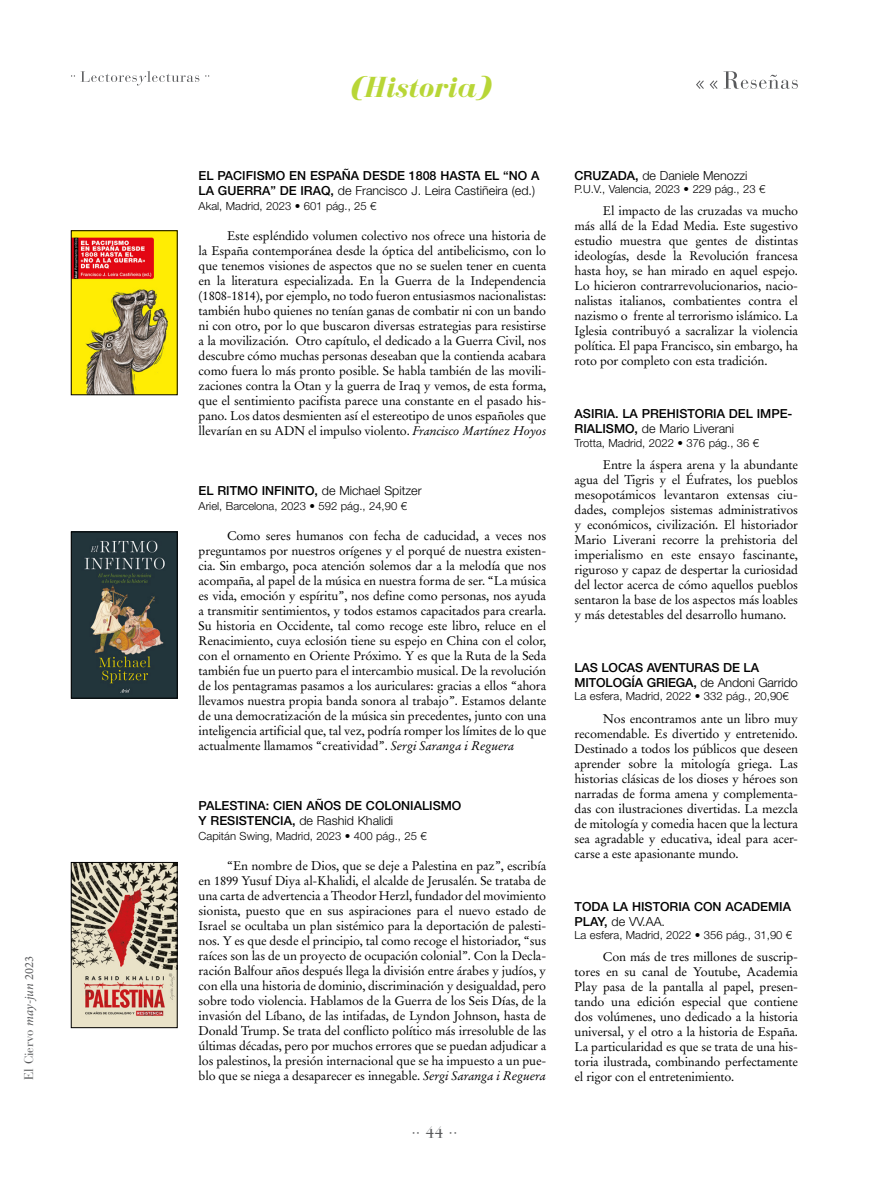
<style>
.page{position:relative;width:869px;height:1180px;background:#fff}
.page>*{position:absolute;margin:0;border:0;box-sizing:border-box;transform-origin:0 0}
.t1{font:italic 700 30px "Bodoni FLF";color:#b8d637}
.t2{font:16.25px "Bauer Bodoni LT";color:#58595b}
.t3{font:12.5px/15px "Stempel Garamond LT Std";letter-spacing:-.015em;color:#000;text-align:justify}
.t4{font:500 12.5px/15px "Helvetica Neue LT Std";color:#000}
.t5{font:300 12.5px "Helvetica Neue LT Std";color:#000}
.t6{font:12.5px "Bauer Bodoni LT";color:#58595b}
.t7{font:300 11.25px "Helvetica Neue LT Std";color:#000}
.s1{font-family:"Minion Pro";font-style:italic}
.s2{font-family:"Minion Pro"}
.s3{font-weight:300}
.s4{font-style:italic}
.s5{font-weight:500}
</style>
<div class="page">
<svg style="left:723px;top:71px;width:74px;height:18px"></svg>
<svg style="left:709px;top:80px;width:8px;height:9px"></svg>
<svg style="left:696px;top:80px;width:7px;height:9px"></svg>
<svg style="left:71px;top:71px;width:128px;height:15px"></svg>
<img style="left:73px;top:232px;width:102px;height:161px">
<div style="left:71px;top:230px;width:106px;height:165px;border:1px solid #000"></div>
<img style="left:73px;top:534px;width:102px;height:162px">
<div style="left:71px;top:532px;width:106px;height:166px;border:1px solid #000"></div>
<img style="left:73px;top:864px;width:102px;height:162px">
<div style="left:71px;top:862px;width:106px;height:166px;border:1px solid #000"></div>
<p class="t6" style="left:21px;top:1080px;width:125px;rotate:-90deg">El Ciervo <span class="s1">may-jun</span> <span class="s2">2023</span></p>
<h1 class="t1" style="left:350px;top:71px;width:141px">(Historia)</h1>
<p class="t4" style="left:198px;top:168px;width:342px">EL PACIFISMO EN ESPAÑA DESDE 1808 HASTA EL “NO A<br>LA GUERRA” DE IRAQ, <span class="s3">de Francisco J. Leira Castiñeira (ed.)</span></p>
<p class="t7" style="left:198px;top:199px;width:179px">Akal, Madrid, 2023 • 601 pág., 25 €</p>
<p class="t3" style="left:198px;top:228px;width:349px;text-indent:28px">Este espléndido volumen colectivo nos ofrece una historia de la España contemporánea desde la óptica del antibelicismo, con lo que tenemos visiones de aspectos que no se suelen tener en cuenta en la literatura especializada. En la Guerra de la Independencia (1808-1814), por ejemplo, no todo fueron entusiasmos nacionalistas: también hubo quienes no tenían ganas de combatir ni con un bando ni con otro, por lo que buscaron diversas estrategias para resistirse a la movilización. Otro capítulo, el dedicado a la Guerra Civil, nos descubre cómo muchas personas deseaban que la contienda acabara como fuera lo más pronto posible. Se habla también de las movili&shy;zaciones contra la Otan y la guerra de Iraq y vemos, de esta forma, que el sentimiento pacifista parece una constante en el pasado his&shy;pano. Los datos desmienten así el estereotipo de unos españoles que llevarían en su ADN el impulso violento. <span class="s4">Francisco Martínez Hoyos</span></p>
<p class="t4" style="left:198px;top:483px;width:224px">EL RITMO INFINITO, <span class="s3">de Michael Spitzer</span></p>
<p class="t7" style="left:198px;top:499px;width:210px">Ariel, Barcelona, 2023 • 592 pág., 24,90 €</p>
<p class="t3" style="left:198px;top:528px;width:349px;text-indent:28px">Como seres humanos con fecha de caducidad, a veces nos preguntamos por nuestros orígenes y el porqué de nuestra existen&shy;cia. Sin embargo, poca atención solemos dar a la melodía que nos acompaña, al papel de la música en nuestra forma de ser. “La música es vida, emoción y espíritu”, nos define como personas, nos ayuda a transmitir sentimientos, y todos estamos capacitados para crearla.<br>Su historia en Occidente, tal como recoge este libro, reluce en el Renacimiento, cuya eclosión tiene su espejo en China con el color, con el ornamento en Oriente Próximo. Y es que la Ruta de la Seda también fue un puerto para el intercambio musical. De la revolución de los pentagramas pasamos a los auriculares: gracias a ellos “ahora llevamos nuestra propia banda sonora al trabajo”. Estamos delante de una democratización de la música sin precedentes, junto con una inteligencia artificial que, tal vez, podría romper los límites de lo que actualmente llamamos “creatividad”. <span class="s4">Sergi Saranga i Reguera</span></p>
<p class="t4" style="left:198px;top:798px;width:264px">PALESTINA: CIEN AÑOS DE COLONIALISMO<br>Y RESISTENCIA, <span class="s3">de Rashid Khalidi</span></p>
<p class="t7" style="left:198px;top:829px;width:229px">Capitán Swing, Madrid, 2023 • 400 pág., 25 €</p>
<p class="t3" style="left:198px;top:858px;width:349px;text-indent:28px">“En nombre de Dios, que se deje a Palestina en paz”, escribía en 1899 Yusuf Diya al-Khalidi, el alcalde de Jerusalén. Se trataba de una carta de advertencia a Theodor Herzl, fundador del movimiento sionista, puesto que en sus aspiraciones para el nuevo estado de Israel se ocultaba un plan sistémico para la deportación de palesti&shy;nos. Y es que desde el principio, tal como recoge el historiador, “sus raíces son las de un proyecto de ocupación colonial”. Con la Decla&shy;ración Balfour años después llega la división entre árabes y judíos, y con ella una historia de dominio, discriminación y desigualdad, pero sobre todo violencia. Hablamos de la Guerra de los Seis Días, de la invasión del Líbano, de las intifadas, de Lyndon Johnson, hasta de Donald Trump. Se trata del conflicto político más irresoluble de las últimas décadas, pero por muchos errores que se puedan adjudicar a los palestinos, la presión internacional que se ha impuesto a un pue&shy;blo que se niega a desaparecer es innegable. <span class="s4">Sergi Saranga i Reguera</span></p>
<h2 class="t2" style="left:411px;top:1122px;width:48px">·· 44 ··</h2>
<p class="t5" style="left:574px;top:168px;width:174px"><span class="s5">CRUZADA,</span> de Daniele Menozzi</p>
<p class="t7" style="left:574px;top:182px;width:192px">P.U.V., Valencia, 2023 • 229 pág., 23 €</p>
<p class="t3" style="left:574px;top:203px;width:225px;text-indent:28px">El impacto de las cruzadas va mucho más allá de la Edad Media. Este sugestivo estudio muestra que gentes de distintas ideologías, desde la Revolución francesa hasta hoy, se han mirado en aquel espejo.<br>Lo hicieron contrarrevolucionarios, nacio&shy;nalistas italianos, combatientes contra el nazismo o frente al terrorismo islámico. La Iglesia contribuyó a sacralizar la violencia política. El papa Francisco, sin embargo, ha roto por completo con esta tradición.</p>
<p class="t4" style="left:574px;top:406px;width:219px">ASIRIA. LA PREHISTORIA DEL IMPE-<br>RIALISMO, <span class="s3">de Mario Liverani</span></p>
<p class="t7" style="left:574px;top:436px;width:186px">Trotta, Madrid, 2022 • 376 pág., 36 €</p>
<p class="t3" style="left:574px;top:457px;width:225px;text-indent:28px">Entre la áspera arena y la abundante agua del Tigris y el Éufrates, los pueblos mesopotámicos levantaron extensas ciu&shy;dades, complejos sistemas administrativos y económicos, civilización. El historiador Mario Liverani recorre la prehistoria del imperialismo en este ensayo fascinante, riguroso y capaz de despertar la curiosidad del lector acerca de cómo aquellos pueblos sentaron la base de los aspectos más loables y más detestables del desarrollo humano.</p>
<p class="t4" style="left:574px;top:660px;width:224px">LAS LOCAS AVENTURAS DE LA<br>MITOLOGÍA GRIEGA, <span class="s3">de Andoni Garrido</span></p>
<p class="t7" style="left:574px;top:690px;width:215px">La esfera, Madrid, 2022 • 332 pág., 20,90€</p>
<p class="t3" style="left:574px;top:711px;width:225px;text-indent:28px">Nos encontramos ante un libro muy recomendable. Es divertido y entretenido.<br>Destinado a todos los públicos que deseen aprender sobre la mitología griega. Las historias clásicas de los dioses y héroes son narradas de forma amena y complementa&shy;das con ilustraciones divertidas. La mezcla de mitología y comedia hacen que la lectura sea agradable y educativa, ideal para acer&shy;carse a este apasionante mundo.</p>
<p class="t4" style="left:574px;top:899px;width:218px">TODA LA HISTORIA CON ACADEMIA<br>PLAY, <span class="s3">de VV.AA.</span></p>
<p class="t7" style="left:574px;top:928px;width:219px">La esfera, Madrid, 2022 • 356 pág., 31,90 €</p>
<p class="t3" style="left:574px;top:950px;width:225px;text-indent:28px">Con más de tres millones de suscrip&shy;tores en su canal de Youtube, Academia Play pasa de la pantalla al papel, presen&shy;tando una edición especial que contiene dos volúmenes, uno dedicado a la historia universal, y el otro a la historia de España.<br>La particularidad es que se trata de una his&shy;toria ilustrada, combinando perfectamente el rigor con el entretenimiento.</p>
</div>
